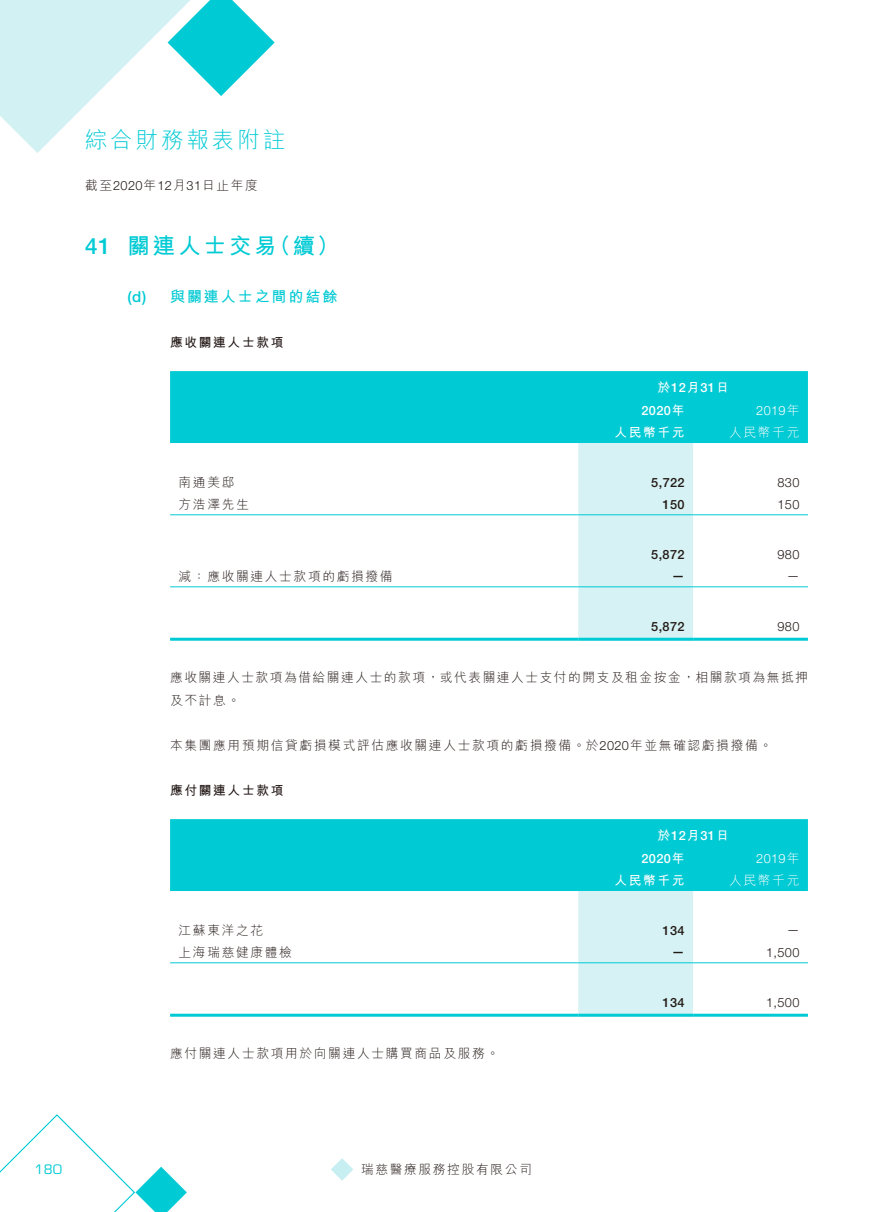
<style>
.page{position:relative;width:893px;height:1212px;background:#fff}
.page>*{position:absolute;margin:0;border:0;box-sizing:border-box;transform-origin:0 0}
.t1{font:700 22.5px "M Hei HK";letter-spacing:.13em;color:#00cad4}
.t2{font:300 22.5px "M Hei HK";letter-spacing:.13em;color:#00cad4}
.t3{font:700 15px "M Hei HK";letter-spacing:.13em;color:#00cad4}
.t4{font:300 12.75px/22.5px "M Hei HK";letter-spacing:.13em;color:#231916}
.t5{font:500 12.75px "Helvetica Neue LT Std";letter-spacing:.03em;color:#231916}
.t6{font:500 12.75px/22.5px "Helvetica Neue LT Std";letter-spacing:.03em;color:#fff}
.t7{font:300 12.75px "Helvetica Neue LT Std";letter-spacing:.03em;color:#231916}
.t8{font:700 12.75px "M Hei HK";letter-spacing:.13em;color:#231916}
.t9{font:300 12.75px "Helvetica Neue LT Std";letter-spacing:.03em;color:#fff}
.t10{font:700 12.75px "M Hei HK";letter-spacing:.13em;color:#fff}
.t11{font:300 12.75px "M Hei HK";letter-spacing:.13em;color:#fff}
.t12{font:12.75px "Eurostile LT Std";color:#00cad4}
.s1{font-family:"Helvetica Neue LT Std"}
.s2{font-family:"Helvetica Neue LT Std";font-weight:500}
.s3{font-family:"M Hei HK";font-weight:700}
.s4{font-family:"M Hei HK"}
</style>
<div class="page">
<svg style="left:0;top:0;width:168px;height:153px;fill:#d2f1f3"></svg>
<svg style="left:168px;top:0;width:107px;height:96px"></svg>
<svg style="left:0;top:1114px;width:187px;height:98px"></svg>
<svg style="left:331px;top:1158px;width:22px;height:23px"></svg>
<div style="left:170px;top:371px;width:638px;height:72px;background:#00cad4"></div>
<svg style="left:170px;top:443px;width:638px;height:195px"></svg>
<div style="left:578px;top:443px;width:115px;height:195px;background:#d6f2f4"></div>
<hr style="left:170px;top:514px;width:408px;height:1px;background:#00cad4">
<hr style="left:578px;top:514px;width:115px;height:1px;background:#00cad4">
<hr style="left:693px;top:514px;width:115px;height:1px;background:#00cad4">
<hr style="left:170px;top:586px;width:408px;height:1px;background:#00cad4">
<hr style="left:578px;top:586px;width:115px;height:1px;background:#00cad4">
<hr style="left:693px;top:586px;width:115px;height:1px;background:#00cad4">
<hr style="left:170px;top:638px;width:408px;height:3px;background:#00cad4">
<hr style="left:578px;top:638px;width:115px;height:3px;background:#00cad4">
<hr style="left:693px;top:638px;width:115px;height:3px;background:#00cad4">
<div style="left:170px;top:819px;width:638px;height:72px;background:#00cad4"></div>
<svg style="left:170px;top:891px;width:638px;height:123px"></svg>
<div style="left:578px;top:891px;width:115px;height:123px;background:#d6f2f4"></div>
<hr style="left:170px;top:962px;width:408px;height:1px;background:#00cad4">
<hr style="left:578px;top:962px;width:115px;height:1px;background:#00cad4">
<hr style="left:693px;top:962px;width:115px;height:1px;background:#00cad4">
<hr style="left:170px;top:1014px;width:408px;height:3px;background:#00cad4">
<hr style="left:578px;top:1014px;width:115px;height:3px;background:#00cad4">
<hr style="left:693px;top:1014px;width:115px;height:3px;background:#00cad4">
<h1 class="t2" style="left:85px;top:128px;width:202px">綜合財務報表附註</h1>
<p class="t4" style="left:85px;top:174px;width:174px">截至<span class="s1">2020</span>年<span class="s1">12</span>月<span class="s1">31</span>日止年度</p>
<h1 class="t1" style="left:85px;top:229px;width:256px"><span class="s2">41</span> 關連人士交易（續）</h1>
<p class="t3" style="left:128px;top:286px;width:211px"><span class="s2">(d)</span> 與關連人士之間的結餘</p>
<p class="t8" style="left:170px;top:333px;width:115px">應收關連人士款項</p>
<p class="t6" style="left:641px;top:376px;width:89px;text-indent:16px"><span class="s3">於</span>12<span class="s3">月</span>31<span class="s3">日<br></span>2020<span class="s3">年</span></p>
<p class="t9" style="left:756px;top:402px;width:45px">2019<span class="s4">年</span></p>
<p class="t10" style="left:614px;top:423px;width:72px">人民幣千元</p>
<p class="t11" style="left:729px;top:426px;width:72px">人民幣千元</p>
<p class="t4" style="left:179px;top:470px;width:57px">南通美邸</p>
<p class="t5" style="left:651px;top:474px;width:35px">5,722</p>
<p class="t7" style="left:777px;top:474px;width:23px">830</p>
<p class="t4" style="left:179px;top:493px;width:72px">方浩澤先生</p>
<p class="t5" style="left:663px;top:497px;width:23px">150</p>
<p class="t7" style="left:777px;top:497px;width:23px">150</p>
<p class="t5" style="left:651px;top:546px;width:35px">5,872</p>
<p class="t7" style="left:777px;top:546px;width:23px">980</p>
<p class="t4" style="left:179px;top:565px;width:216px">減：應收關連人士款項的虧損撥備</p>
<p class="t5" style="left:672px;top:568px;width:14px">—</p>
<p class="t7" style="left:787px;top:568px;width:14px">—</p>
<p class="t5" style="left:651px;top:618px;width:35px">5,872</p>
<p class="t7" style="left:777px;top:618px;width:23px">980</p>
<p class="t4" style="left:170px;top:666px;width:639px">應收關連人士款項為借給關連人士的款項，或代表關連人士支付的開支及租金按金，相關款項為無抵押及不計息。</p>
<p class="t4" style="left:170px;top:734px;width:604px">本集團應用預期信貸虧損模式評估應收關連人士款項的虧損撥備。於<span class="s1">2020</span>年並無確認虧損撥備。</p>
<p class="t8" style="left:170px;top:781px;width:115px">應付關連人士款項</p>
<p class="t6" style="left:641px;top:824px;width:89px;text-indent:16px"><span class="s3">於</span>12<span class="s3">月</span>31<span class="s3">日<br></span>2020<span class="s3">年</span></p>
<p class="t9" style="left:756px;top:850px;width:45px">2019<span class="s4">年</span></p>
<p class="t10" style="left:614px;top:871px;width:72px">人民幣千元</p>
<p class="t11" style="left:729px;top:874px;width:72px">人民幣千元</p>
<p class="t4" style="left:179px;top:918px;width:86px">江蘇東洋之花</p>
<p class="t5" style="left:663px;top:922px;width:23px">134</p>
<p class="t7" style="left:787px;top:921px;width:14px">—</p>
<p class="t4" style="left:179px;top:941px;width:115px">上海瑞慈健康體檢</p>
<p class="t5" style="left:672px;top:944px;width:14px">—</p>
<p class="t7" style="left:766px;top:945px;width:35px">1,500</p>
<p class="t5" style="left:663px;top:994px;width:23px">134</p>
<p class="t7" style="left:766px;top:994px;width:35px">1,500</p>
<p class="t4" style="left:170px;top:1042px;width:331px">應付關連人士款項用於向關連人士購買商品及服務。</p>
<p class="t12" style="left:35px;top:1161px;width:29px">180</p>
<p class="t4" style="left:361px;top:1158px;width:172px">瑞慈醫療服務控股有限公司</p>
</div>
